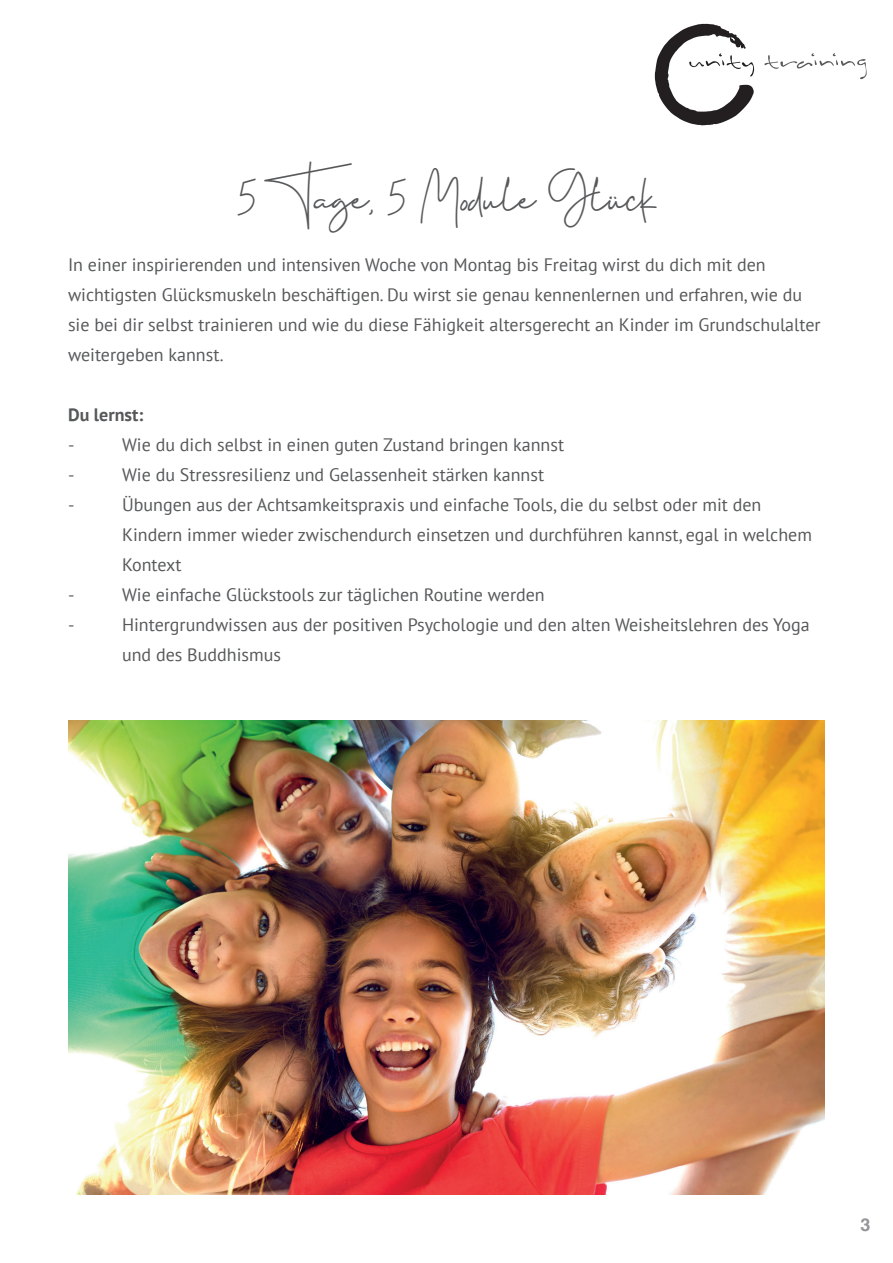
<style>
.page{position:relative;width:893px;height:1263px;background:#fff}
.page>*{position:absolute;margin:0;border:0;box-sizing:border-box;transform-origin:0 0}
.t1{font:39.6px "Cervanttis";color:#57585a}
.t2{font:18px/30px "PT Sans";color:#57585a}
.t3{font:700 18px "PT Sans";color:#57585a}
.t4{font:700 18px "Helvetica";color:#939598}
</style>
<div class="page">
<svg style="left:655px;top:24px;width:99px;height:101px"></svg>
<svg style="left:764px;top:53px;width:103px;height:26px"></svg>
<img style="left:68px;top:721px;width:757px;height:474px">
<h1 class="t1" style="left:236px;top:174px;width:423px">5 Tage, 5 Module Glück</h1>
<p class="t2" style="left:68px;top:249px;width:754px">In einer inspirierenden und intensiven Woche von Montag bis Freitag wirst du dich mit den wichtigsten Glücksmuskeln beschäftigen. Du wirst sie genau kennenlernen und erfahren, wie du sie bei dir selbst trainieren und wie du diese Fähigkeit altersgerecht an Kinder im Grundschulalter weitergeben kannst.</p>
<p class="t3" style="left:68px;top:402px;width:77px">Du lernst:</p>
<p class="t2" style="left:68px;top:429px;width:8px">-</p>
<p class="t2" style="left:122px;top:429px;width:444px">Wie du dich selbst in einen guten Zustand bringen kannst</p>
<p class="t2" style="left:68px;top:459px;width:8px">-</p>
<p class="t2" style="left:122px;top:459px;width:424px">Wie du Stressresilienz und Gelassenheit stärken kannst</p>
<p class="t2" style="left:68px;top:489px;width:8px">-</p>
<p class="t2" style="left:122px;top:489px;width:691px">Übungen aus der Achtsamkeitspraxis und einfache Tools, die du selbst oder mit den<br>Kindern immer wieder zwischendurch einsetzen und durchführen kannst, egal in welchem<br>Kontext</p>
<p class="t2" style="left:68px;top:579px;width:8px">-</p>
<p class="t2" style="left:122px;top:579px;width:424px">Wie einfache Glückstools zur täglichen Routine werden</p>
<p class="t2" style="left:68px;top:609px;width:8px">-</p>
<p class="t2" style="left:122px;top:609px;width:689px">Hintergrundwissen aus der positiven Psychologie und den alten Weisheitslehren des Yoga und des Buddhismus</p>
<p class="t4" style="left:861px;top:1213px;width:12px">3</p>
</div>
